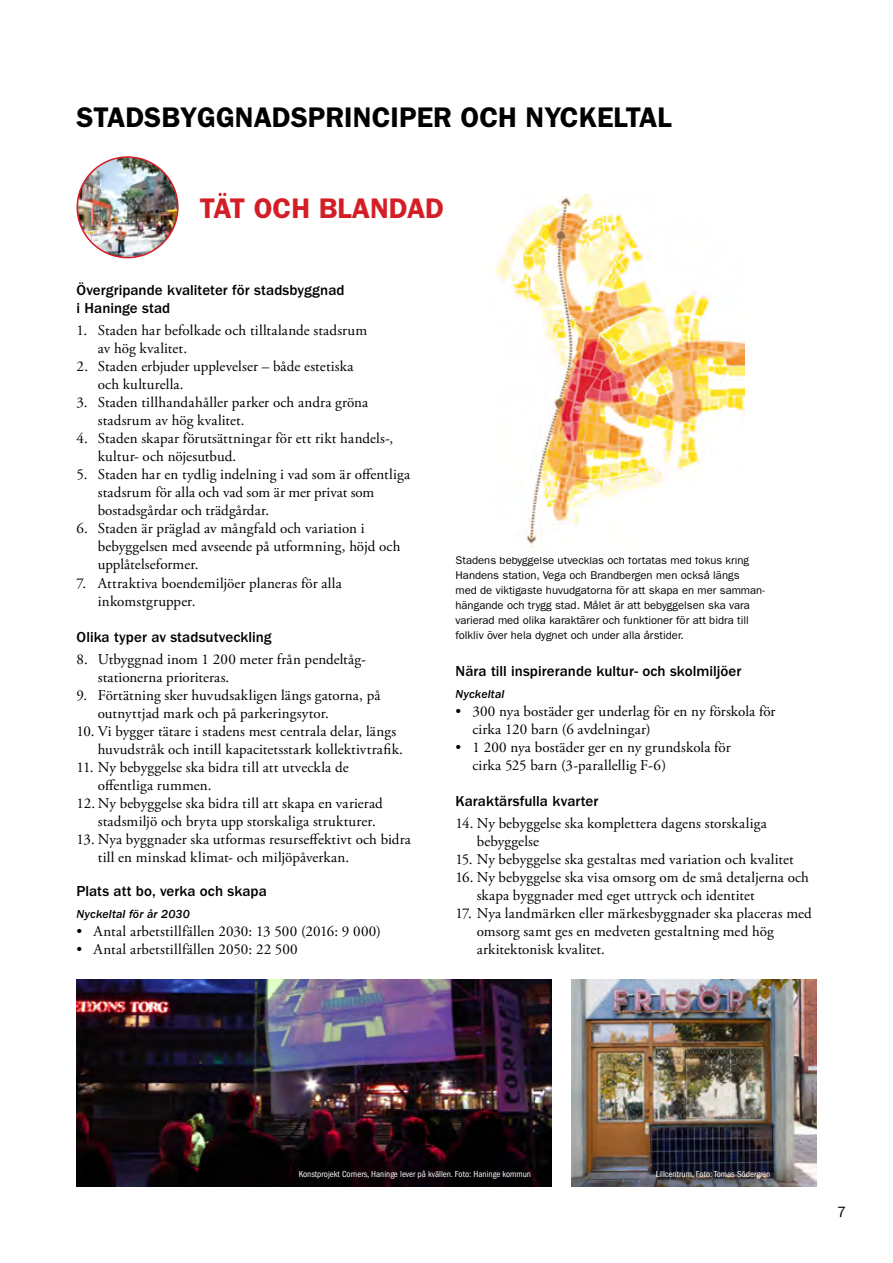
<style>
.page{position:relative;width:893px;height:1263px;background:#fff}
.page>*{position:absolute;margin:0;border:0;box-sizing:border-box;transform-origin:0 0}
.t1{font:600 28.5px "ITC Franklin Gothic Std";color:#000}
.t2{font:600 28.5px "ITC Franklin Gothic Std";color:#d31e27}
.t3{font:15px/18px "Adobe Garamond Pro";letter-spacing:.01em;color:#000}
.t4{font:500 15px/18px "ITC Franklin Gothic Std";color:#000}
.t5{font:15px "ITC Franklin Gothic Std";color:#000}
.t6{font:12px "ITC Franklin Gothic Std Med It";letter-spacing:.01em;color:#000}
.t7{font:11.25px/15px "ITC Franklin Gothic Std";color:#000}
.t8{font:condensed 9px "ITC Franklin Gothic Std";color:#fff}
</style>
<div class="page">
<img style="left:77px;top:157px;width:101px;height:101px;border-radius:50px">
<div style="left:77px;top:156px;width:102px;height:102px;border:2px solid #d31e27;border-radius:50%"></div>
<img style="left:491px;top:194px;width:254px;height:353px">
<img style="left:77px;top:979px;width:474px;height:207px">
<img style="left:571px;top:979px;width:245px;height:207px">
<h1 class="t1" style="left:77px;top:101px;width:597px">STADSBYGGNADSPRINCIPER OCH NYCKELTAL</h1>
<h1 class="t2" style="left:200px;top:191px;width:246px">TÄT OCH BLANDAD</h1>
<p class="t4" style="left:77px;top:281px;width:270px">Övergripande kvaliteter för stadsbyggnad i Haninge stad</p>
<p class="t3" style="left:98px;top:322px;width:271px;text-indent:-21px">1. Staden har befolkade och tilltalande stadsrum av hög kvalitet.</p>
<p class="t3" style="left:98px;top:358px;width:257px;text-indent:-21px">2. Staden erbjuder upplevelser – både estetiska och kulturella.</p>
<p class="t3" style="left:98px;top:394px;width:272px;text-indent:-21px">3. Staden tillhandahåller parker och andra gröna stadsrum av hög kvalitet.</p>
<p class="t3" style="left:98px;top:430px;width:297px;text-indent:-21px">4. Staden skapar förutsättningar för ett rikt handels-, kultur- och nöjesutbud.</p>
<p class="t3" style="left:98px;top:466px;width:314px;text-indent:-21px">5. Staden har en tydlig indelning i vad som är offentliga stadsrum för alla och vad som är mer privat som bostadsgårdar och trädgårdar.</p>
<p class="t3" style="left:98px;top:520px;width:304px;text-indent:-21px">6. Staden är präglad av mångfald och variation i bebyggelsen med avseende på utformning, höjd och upplåtelseformer.</p>
<p class="t7" style="left:455px;top:553px;width:295px">Stadens bebyggelse utvecklas och förtätas med fokus kring<br>Handens station, Vega och Brandbergen men också längs</p>
<p class="t3" style="left:77px;top:574px;width:267px">7. Attraktiva boendemiljöer planeras för alla</p>
<p class="t7" style="left:455px;top:583px;width:311px">med de viktigaste huvudgatorna för att skapa en mer samman-</p>
<p class="t3" style="left:98px;top:592px;width:99px">inkomstgrupper.</p>
<p class="t7" style="left:455px;top:598px;width:296px">hängande och trygg stad. Målet är att bebyggelsen ska vara varierad med olika karaktärer och funktioner för att bidra till</p>
<p class="t4" style="left:77px;top:628px;width:197px">Olika typer av stadsutveckling</p>
<p class="t7" style="left:455px;top:628px;width:230px">folkliv över hela dygnet och under alla årstider.</p>
<p class="t3" style="left:77px;top:650px;width:291px">8. Utbyggnad inom 1 200 meter från pendeltåg -</p>
<p class="t4" style="left:455px;top:662px;width:287px">Nära till inspirerande kultur- och skolmiljöer</p>
<p class="t3" style="left:98px;top:668px;width:133px">stationerna prioriteras.</p>
<p class="t3" style="left:77px;top:686px;width:305px">9. Förtätning sker huvudsakligen längs gatorna, på</p>
<p class="t6" style="left:455px;top:687px;width:50px">Nyckeltal</p>
<p class="t3" style="left:98px;top:704px;width:233px">outnyttjad mark och på parkeringsytor.</p>
<p class="t3" style="left:455px;top:703px;width:322px">• 300 nya bostäder ger underlag för en ny förskola för</p>
<p class="t3" style="left:77px;top:722px;width:321px">10. Vi bygger tätare i stadens mest centrala delar, längs</p>
<p class="t3" style="left:472px;top:721px;width:180px">cirka 120 barn (6 avdelningar)</p>
<p class="t3" style="left:98px;top:740px;width:307px">huvudstråk och intill kapacitetsstark kollektivtrafik.</p>
<p class="t3" style="left:455px;top:739px;width:277px">• 1 200 nya bostäder ger en ny grundskola för</p>
<p class="t3" style="left:77px;top:758px;width:274px">11. Ny bebyggelse ska bidra till att utveckla de</p>
<p class="t3" style="left:472px;top:757px;width:195px">cirka 525 barn (3-parallellig F-6)</p>
<p class="t3" style="left:98px;top:776px;width:115px">offentliga rummen.</p>
<p class="t3" style="left:77px;top:794px;width:308px">12. Ny bebyggelse ska bidra till att skapa en varierad</p>
<p class="t4" style="left:455px;top:792px;width:144px">Karaktärsfulla kvarter</p>
<p class="t3" style="left:98px;top:812px;width:279px">stadsmiljö och bryta upp storskaliga strukturer.</p>
<p class="t3" style="left:455px;top:815px;width:313px">14. Ny bebyggelse ska komplettera dagens storskaliga</p>
<p class="t3" style="left:77px;top:830px;width:336px">13. Nya byggnader ska utformas resurseffektivt och bidra</p>
<p class="t3" style="left:477px;top:833px;width:64px">bebyggelse</p>
<p class="t3" style="left:98px;top:848px;width:253px">till en minskad klimat- och miljöpåverkan.</p>
<p class="t3" style="left:455px;top:851px;width:340px">15. Ny bebyggelse ska gestaltas med variation och kvalitet</p>
<p class="t3" style="left:455px;top:869px;width:355px">16. Ny bebyggelse ska visa omsorg om de små detaljerna och</p>
<p class="t4" style="left:77px;top:882px;width:192px">Plats att bo, verka och skapa</p>
<p class="t3" style="left:477px;top:887px;width:279px">skapa byggnader med eget uttryck och identitet</p>
<p class="t6" style="left:77px;top:907px;width:115px">Nyckeltal för år 2030</p>
<p class="t3" style="left:455px;top:905px;width:358px">17. Nya landmärken eller märkesbyggnader ska placeras med</p>
<p class="t3" style="left:77px;top:923px;width:306px">• Antal arbetstillfällen 2030: 13 500 (2016: 9 000)</p>
<p class="t3" style="left:477px;top:923px;width:298px">omsorg samt ges en medveten gestaltning med hög</p>
<p class="t3" style="left:77px;top:941px;width:223px">• Antal arbetstillfällen 2050: 22 500</p>
<p class="t3" style="left:477px;top:941px;width:130px">arkitektonisk kvalitet.</p>
<p class="t8" style="left:299px;top:1168px;width:234px">Konstprojekt Corners, Haninge lever på kvällen. Foto: Haninge kommun</p>
<p class="t8" style="left:656px;top:1168px;width:116px">Lillcentrum. Foto: Tomas Södergren</p>
<p class="t5" style="left:837px;top:1203px;width:10px">7</p>
</div>
